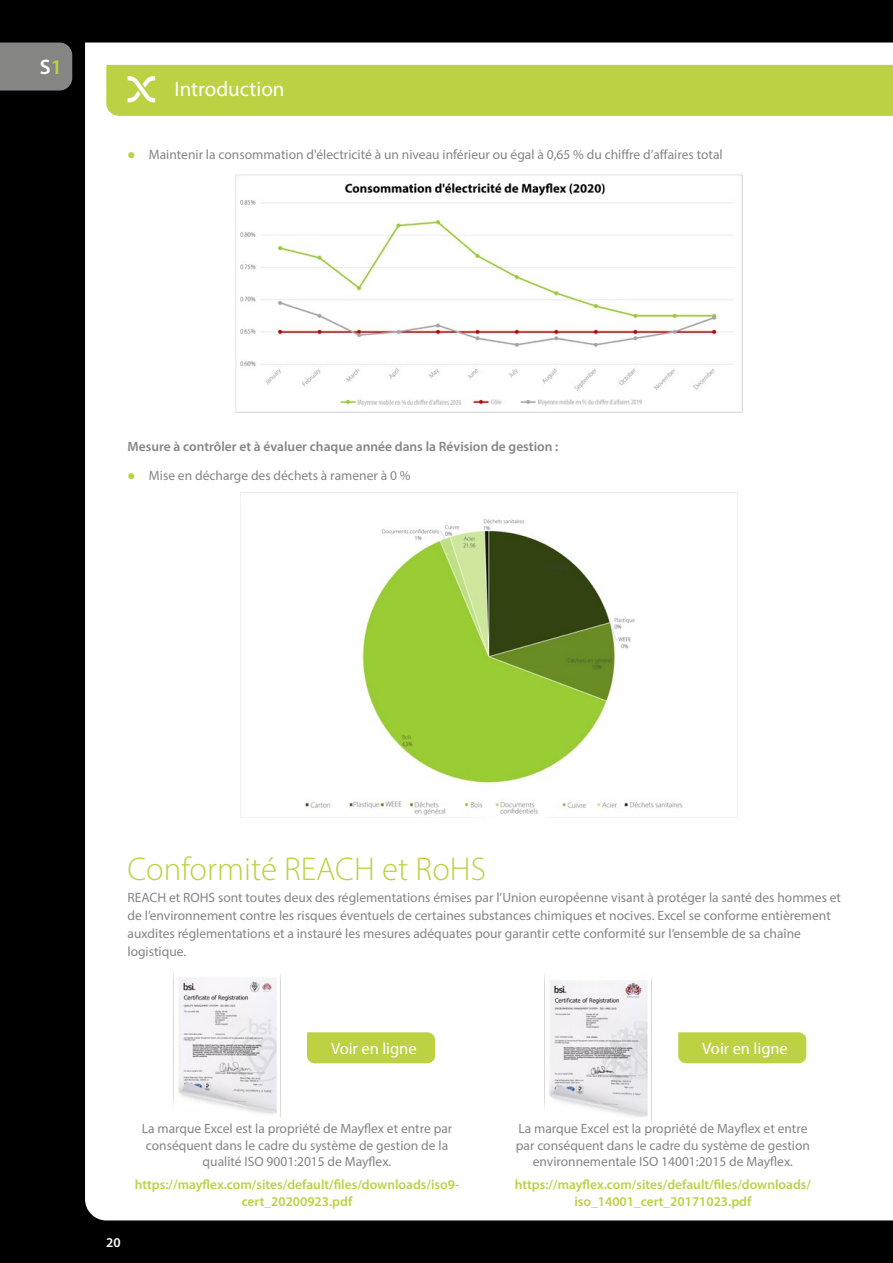
<style>
.page{position:relative;width:893px;height:1263px;background:#000}
.page>*{position:absolute;margin:0;border:0;box-sizing:border-box;transform-origin:0 0}
.t1{font:300 33px "Myriad Pro";color:#bdd143}
.t2{font:21px "Myriad Pro";color:#fff}
.t3{font:600 21px "Myriad Pro";color:#fff}
.t4{font:16.5px "Myriad Pro";color:#fff}
.t5{font:13.5px/16.5px "Myriad Pro";color:#858584;text-align:center}
.t6{font:600 13.5px/16.5px "Myriad Pro";color:#bdd143;text-align:center}
.t7{font:600 13.5px "Myriad Pro";color:#858584}
.t8{font:600 13.5px "Myriad Pro";color:#fff}
.s1{color:#bdd143}
</style>
<div class="page">
<div style="left:85px;top:43px;width:808px;height:1177px;background:#fff"></div>
<div style="left:106px;top:65px;width:787px;height:51px;background:#bdd143"></div>
<div style="left:0;top:43px;width:72px;height:48px;background:#858584"></div>
<img style="left:236px;top:174px;width:506px;height:238px">
<img style="left:164px;top:966px;width:125px;height:151px">
<img style="left:535px;top:972px;width:125px;height:151px">
<div style="left:307px;top:1032px;width:128px;height:31px;background:#bdd143"></div>
<div style="left:678px;top:1032px;width:128px;height:31px;background:#bdd143"></div>
<img style="left:241px;top:492px;width:496px;height:325px">
<h2 class="t3" style="left:40px;top:54px;width:24px">S<span class="s1">1</span></h2>
<h2 class="t2" style="left:174px;top:76px;width:112px">Introduction</h2>
<p class="t5" style="left:128px;top:146px;width:597px"><span class="s1">●</span> Maintenir la consommation d'électricité à un niveau inférieur ou égal à 0,65 % du chiffre d’affaires total</p>
<p class="t7" style="left:128px;top:438px;width:432px">Mesure à contrôler et à évaluer chaque année dans la Révision de gestion :</p>
<p class="t5" style="left:128px;top:466px;width:284px"><span class="s1">●</span> Mise en décharge des déchets à ramener à 0 %</p>
<h1 class="t1" style="left:128px;top:849px;width:360px">Conformité REACH et RoHS</h1>
<p class="t5" style="left:128px;top:888px;width:715px;line-height:18px;text-align:left">REACH et ROHS sont toutes deux des réglementations émises par l’Union européenne visant à protéger la santé des hommes et de l’environnement contre les risques éventuels de certaines substances chimiques et nocives. Excel se conforme entièrement auxdites réglementations et a instauré les mesures adéquates pour garantir cette conformité sur l’ensemble de sa chaîne logistique.</p>
<p class="t4" style="left:331px;top:1038px;width:87px">Voir en ligne</p>
<p class="t4" style="left:702px;top:1038px;width:87px">Voir en ligne</p>
<p class="t8" style="left:106px;top:1234px;width:16px">20</p>
<p class="t5" style="left:142px;top:1120px;width:312px">La marque Excel est la propriété de Mayflex et entre par conséquent dans le cadre du système de gestion de la qualité ISO 9001:2015 de Mayflex.</p>
<p class="t6" style="left:135px;top:1176px;width:326px">https://mayflex.com/sites/default/files/downloads/iso9- cert_20200923.pdf</p>
<p class="t5" style="left:516px;top:1120px;width:296px">La marque Excel est la propriété de Mayflex et entre par conséquent dans le cadre du système de gestion environnementale ISO 14001:2015 de Mayflex.</p>
<p class="t6" style="left:515px;top:1176px;width:298px">https://mayflex.com/sites/default/files/downloads/ iso_14001_cert_20171023.pdf</p>
</div>
